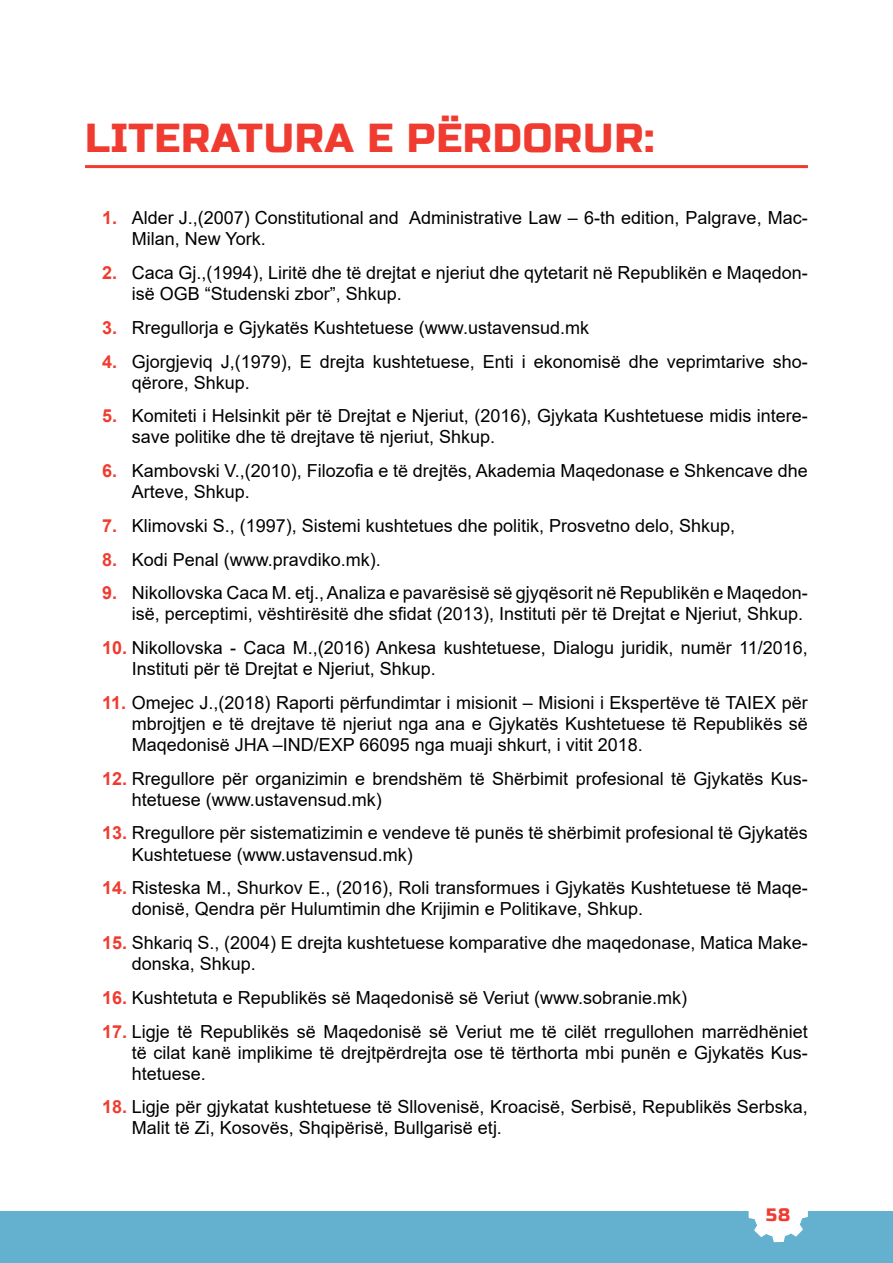
<style>
.page{position:relative;width:893px;height:1263px;background:#fff}
.page>*{position:absolute;margin:0;border:0;box-sizing:border-box;transform-origin:0 0}
.t1{font:40.5px "Russo One";letter-spacing:.02em;color:#f03b30}
.t2{font:18px/21px "Arial";color:#000}
.t3{font:18px "Russo One";color:#f03b30}
.s1{font-weight:700;color:#f03b30}
</style>
<div class="page">
<div style="left:0;top:1212px;width:893px;height:51px;background:#63b0cf"></div>
<svg style="left:748px;top:1211px;width:60px;height:31px"></svg>
<hr style="left:85px;top:165px;width:723px;height:3px;background:#f03b30">
<h1 class="t1" style="left:85px;top:115px;width:571px">LITERATURA E PËRDORUR:</h1>
<p class="t2" style="left:132px;top:207px;width:678px;text-indent:-30px"><span class="s1">1.</span> Alder J.,(2007) Constitutional and Administrative Law – 6-th edition, Palgrave, Mac-<br>Milan, New York.</p>
<p class="t2" style="left:132px;top:262px;width:678px;text-indent:-30px"><span class="s1">2.</span> Caca Gj.,(1994), Liritë dhe të drejtat e njeriut dhe qytetarit në Republikën e Maqedon&shy;isë OGB “Studenski zbor”, Shkup.</p>
<p class="t2" style="left:102px;top:317px;width:488px"><span class="s1">3.</span> Rregullorja e Gjykatës Kushtetuese (www.ustavensud.mk</p>
<p class="t2" style="left:132px;top:351px;width:678px;text-indent:-30px"><span class="s1">4.</span> Gjorgjeviq Ј,(1979), E drejta kushtetuese, Enti i ekonomisë dhe veprimtarive sho&shy;qërore, Shkup.</p>
<p class="t2" style="left:132px;top:405px;width:678px;text-indent:-30px"><span class="s1">5.</span> Komiteti i Helsinkit për të Drejtat e Njeriut, (2016), Gjykata Kushtetuese midis intere&shy;save politike dhe të drejtave të njeriut, Shkup.</p>
<p class="t2" style="left:132px;top:460px;width:678px;text-indent:-30px"><span class="s1">6.</span> Kambovski V.,(2010), Filozofia e të drejtës, Akademia Maqedonase e Shkencave dhe<br>Arteve, Shkup.</p>
<p class="t2" style="left:102px;top:515px;width:635px"><span class="s1">7.</span> Klimovski S., (1997), Sistemi kushtetues dhe politik, Prosvetno delo, Shkup,</p>
<p class="t2" style="left:102px;top:549px;width:280px"><span class="s1">8.</span> Kodi Penal (www.pravdiko.mk).</p>
<p class="t2" style="left:102px;top:582px;width:707px;text-align:right"><span class="s1">9.</span> Nikollovska Caca M. etj., Analiza e pavarësisë së gjyqësorit në Republikën e Maqedon&shy;isë, perceptimi, vështirësitë dhe sfidat (2013), Instituti për të Drejtat e Njeriut, Shkup.</p>
<p class="t2" style="left:132px;top:637px;width:678px;text-indent:-30px"><span class="s1">10.</span> Nikollovska - Caca М.,(2016) Ankesa kushtetuese, Dialogu juridik, numër 11/2016,<br>Instituti për të Drejtat e Njeriut, Shkup.</p>
<p class="t2" style="left:132px;top:692px;width:678px;text-align:justify;text-indent:-30px"><span class="s1">11.</span> Omejec Ј.,(2018) Raporti përfundimtar i misionit – Misioni i Ekspertëve të TAIEX për mbrojtjen e të drejtave të njeriut nga ana e Gjykatës Kushtetuese të Republikës së Maqedonisë ЈHA –IND/EXP 66095 nga muaji shkurt, i vitit 2018.</p>
<p class="t2" style="left:132px;top:768px;width:678px;text-indent:-30px"><span class="s1">12.</span> Rregullore për organizimin e brendshëm të Shërbimit profesional të Gjykatës Kus&shy;htetuese (www.ustavensud.mk)</p>
<p class="t2" style="left:132px;top:822px;width:678px;text-indent:-30px"><span class="s1">13.</span> Rregullore për sistematizimin e vendeve të punës të shërbimit profesional të Gjykatës<br>Kushtetuese (www.ustavensud.mk)</p>
<p class="t2" style="left:132px;top:877px;width:678px;text-indent:-30px"><span class="s1">14.</span> Risteska М., Shurkov Е., (2016), Roli transformues i Gjykatës Kushtetuese të Maqe&shy;donisë, Qendra për Hulumtimin dhe Krijimin e Politikave, Shkup.</p>
<p class="t2" style="left:132px;top:932px;width:678px;text-indent:-30px"><span class="s1">15.</span> Shkariq S., (2004) E drejta kushtetuese komparative dhe maqedonase, Matica Make&shy;donska, Shkup.</p>
<p class="t2" style="left:102px;top:987px;width:587px"><span class="s1">16.</span> Kushtetuta e Republikës së Maqedonisë së Veriut (www.sobranie.mk)</p>
<p class="t2" style="left:132px;top:1020px;width:678px;text-align:justify;text-indent:-30px"><span class="s1">17.</span> Ligje të Republikës së Maqedonisë së Veriut me të cilët rregullohen marrëdhëniet të cilat kanë implikime të drejtpërdrejta ose të tërthorta mbi punën e Gjykatës Kus&shy;htetuese.</p>
<p class="t2" style="left:132px;top:1096px;width:678px;text-indent:-30px"><span class="s1">18.</span> Ligje për gjykatat kushtetuese të Sllovenisë, Kroacisë, Serbisë, Republikës Serbska,<br>Malit të Zi, Kosovës, Shqipërisë, Bullgarisë etj.</p>
<p class="t3" style="left:766px;top:1204px;width:26px">58</p>
</div>
